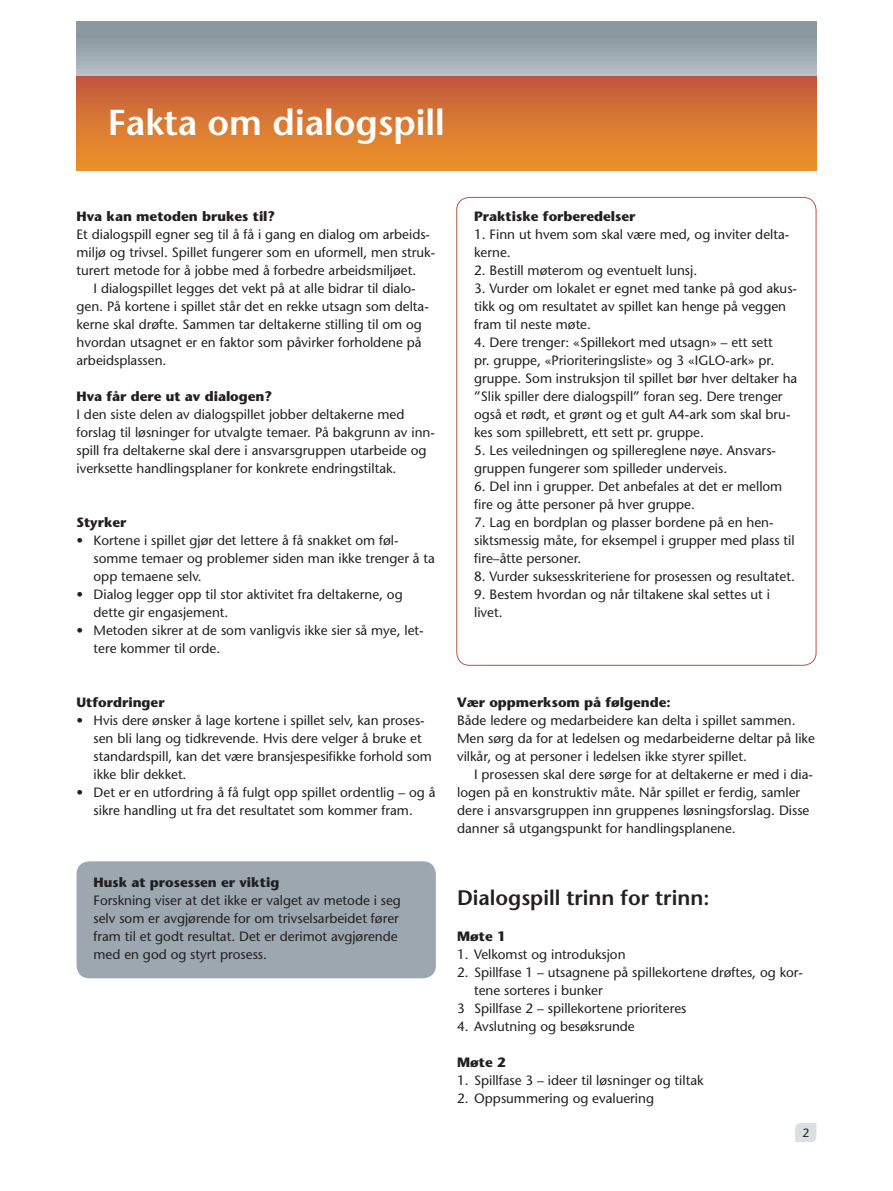
<style>
.page{position:relative;width:893px;height:1191px;background:#fff}
.page>*{position:absolute;margin:0;border:0;box-sizing:border-box;transform-origin:0 0}
.Undertittel{font:600 36px "Stone Sans";color:#fff}
.Møte__trinn_for_trin{font:600 21px "Stone Sans";color:#231f20}
.Nummerert_liste{font:13.5px/18px "Stone Sans";color:#231f20}
.Normaltekst{font:13.5px/18px "Stone Sans";color:#231f20}
.Liste_med_punkter{font:13.5px/18px "Stone Sans";color:#231f20}
.Normaltekst_m_innryk{font:13.5px/18px "Stone Sans";color:#231f20}
.Overskrift_uthevet{font:700 13.5px "Stone Sans";color:#231f20}
.Møte_med_nummerering{font:700 13.5px "Stone Sans";color:#231f20}
.pagina{font:12px "Stone Sans";color:#231f20}
</style>
<div class="page">
<svg style="left:77px;top:21px;width:739px;height:56px;background:#9ba5ac"></svg>
<div style="left:77px;top:77px;width:739px;height:93px;background:linear-gradient(to bottom,#c25a3e,#ef9428)"></div>
<svg style="left:795px;top:1123px;width:21px;height:19px"></svg>
<div style="left:77px;top:861px;width:359px;height:117px;background:#9ca7af;border-radius:13px"></div>
<p class="Undertittel" style="left:108px;top:100px;width:339px">Fakta om dialogspill</p>
<p class="Overskrift_uthevet" style="left:77px;top:207px;width:200px">Hva kan metoden brukes til?</p>
<p class="Normaltekst" style="left:77px;top:225px;width:360px">Et dialogspill egner seg til å få i gang en dialog om arbeids&shy;miljø og trivsel. Spillet fungerer som en uformell, men struk&shy;turert metode for å jobbe med å forbedre arbeidsmiljøet.</p>
<p class="Normaltekst_m_innryk" style="left:77px;top:279px;width:354px;text-indent:17px">I dialogspillet legges det vekt på at alle bidrar til dialo&shy;gen. På kortene i spillet står det en rekke utsagn som delta&shy;kerne skal drøfte. Sammen tar deltakerne stilling til om og hvordan utsagnet er en faktor som påvirker forholdene på arbeidsplassen.</p>
<p class="Overskrift_uthevet" style="left:77px;top:387px;width:197px">Hva får dere ut av dialogen?</p>
<p class="Normaltekst" style="left:77px;top:405px;width:360px">I den siste delen av dialogspillet jobber deltakerne med forslag til løsninger for utvalgte temaer. På bakgrunn av inn&shy;spill fra deltakerne skal dere i ansvarsgruppen utarbeide og iverksette handlingsplaner for konkrete endringstiltak.</p>
<p class="Overskrift_uthevet" style="left:77px;top:513px;width:51px">Styrker</p>
<p class="Liste_med_punkter" style="left:94px;top:531px;width:343px;text-indent:-17px">• Kortene i spillet gjør det lettere å få snakket om føl&shy;somme temaer og problemer siden man ikke trenger å ta opp temaene selv.</p>
<p class="Liste_med_punkter" style="left:94px;top:585px;width:311px;text-indent:-17px">• Dialog legger opp til stor aktivitet fra deltakerne, og dette gir engasjement.</p>
<p class="Liste_med_punkter" style="left:94px;top:621px;width:332px;text-indent:-17px">• Metoden sikrer at de som vanligvis ikke sier så mye, let&shy;tere kommer til orde.</p>
<p class="Overskrift_uthevet" style="left:77px;top:693px;width:90px">Utfordringer</p>
<p class="Liste_med_punkter" style="left:94px;top:711px;width:340px;text-indent:-17px">• Hvis dere ønsker å lage kortene i spillet selv, kan proses&shy;sen bli lang og tidkrevende. Hvis dere velger å bruke et standardspill, kan det være bransjespesifikke forhold som ikke blir dekket.</p>
<p class="Liste_med_punkter" style="left:77px;top:783px;width:360px;text-align:center">• Det er en utfordring å få fulgt opp spillet ordentlig – og å sikre handling ut fra det resultatet som kommer fram.</p>
<p class="Overskrift_uthevet" style="left:94px;top:873px;width:187px">Husk at prosessen er viktig</p>
<p class="Normaltekst" style="left:94px;top:891px;width:309px">Forskning viser at det ikke er valget av metode i seg selv som er avgjørende for om trivselsarbeidet fører fram til et godt resultat. Det er derimot avgjørende med en god og styrt prosess.</p>
<p class="Overskrift_uthevet" style="left:474px;top:207px;width:163px">Praktiske forberedelser</p>
<p class="Nummerert_liste" style="left:474px;top:225px;width:317px">1. Finn ut hvem som skal være med, og inviter delta&shy;kerne.</p>
<p class="Nummerert_liste" style="left:474px;top:261px;width:225px">2. Bestill møterom og eventuelt lunsj.</p>
<p class="Nummerert_liste" style="left:474px;top:279px;width:324px">3. Vurder om lokalet er egnet med tanke på god akus&shy;tikk og om resultatet av spillet kan henge på veggen fram til neste møte.</p>
<p class="Nummerert_liste" style="left:474px;top:333px;width:325px">4. Dere trenger: «Spillekort med utsagn» – ett sett<br>pr. gruppe, «Prioriteringsliste» og 3 «IGLO-ark» pr. gruppe. Som instruksjon til spillet bør hver deltaker ha ”Slik spiller dere dialogspill” foran seg. Dere trenger også et rødt, et grønt og et gult A4-ark som skal bru&shy;kes som spillebrett, ett sett pr. gruppe.</p>
<p class="Nummerert_liste" style="left:474px;top:441px;width:303px">5. Les veiledningen og spillereglene nøye. Ansvars&shy;gruppen fungerer som spilleder underveis.</p>
<p class="Nummerert_liste" style="left:474px;top:477px;width:310px">6. Del inn i grupper. Det anbefales at det er mellom fire og åtte personer på hver gruppe.</p>
<p class="Nummerert_liste" style="left:474px;top:513px;width:322px">7. Lag en bordplan og plasser bordene på en hen&shy;siktsmessig måte, for eksempel i grupper med plass til fire–åtte personer.</p>
<p class="Nummerert_liste" style="left:474px;top:567px;width:322px">8. Vurder suksesskriteriene for prosessen og resultatet.</p>
<p class="Nummerert_liste" style="left:474px;top:585px;width:297px">9. Bestem hvordan og når tiltakene skal settes ut i livet.</p>
<p class="Overskrift_uthevet" style="left:457px;top:693px;width:215px">Vær oppmerksom på følgende:</p>
<p class="Normaltekst" style="left:457px;top:711px;width:359px">Både ledere og medarbeidere kan delta i spillet sammen.<br>Men sørg da for at ledelsen og medarbeiderne deltar på like vilkår, og at personer i ledelsen ikke styrer spillet.</p>
<p class="Normaltekst_m_innryk" style="left:457px;top:765px;width:357px;text-indent:17px">I prosessen skal dere sørge for at deltakerne er med i dia&shy;logen på en konstruktiv måte. Når spillet er ferdig, samler dere i ansvarsgruppen inn gruppenes løsningsforslag. Disse danner så utgangspunkt for handlingsplanene.</p>
<p class="Møte__trinn_for_trin" style="left:457px;top:884px;width:254px">Dialogspill trinn for trinn:</p>
<p class="Møte_med_nummerering" style="left:457px;top:927px;width:50px">Møte 1</p>
<p class="Nummerert_liste" style="left:457px;top:945px;width:170px">1. Velkomst og introduksjon</p>
<p class="Nummerert_liste" style="left:474px;top:963px;width:330px;text-indent:-17px">2. Spillfase 1 – utsagnene på spillekortene drøftes, og kor&shy;tene sorteres i bunker</p>
<p class="Nummerert_liste" style="left:457px;top:999px;width:231px">3 Spillfase 2 – spillekortene prioriteres</p>
<p class="Nummerert_liste" style="left:457px;top:1017px;width:179px">4. Avslutning og besøksrunde</p>
<p class="Møte_med_nummerering" style="left:457px;top:1053px;width:50px">Møte 2</p>
<p class="Nummerert_liste" style="left:457px;top:1071px;width:248px">1. Spillfase 3 – ideer til løsninger og tiltak</p>
<p class="Nummerert_liste" style="left:457px;top:1089px;width:198px">2. Oppsummering og evaluering</p>
<p class="pagina" style="left:802px;top:1125px;width:8px">2</p>
</div>
